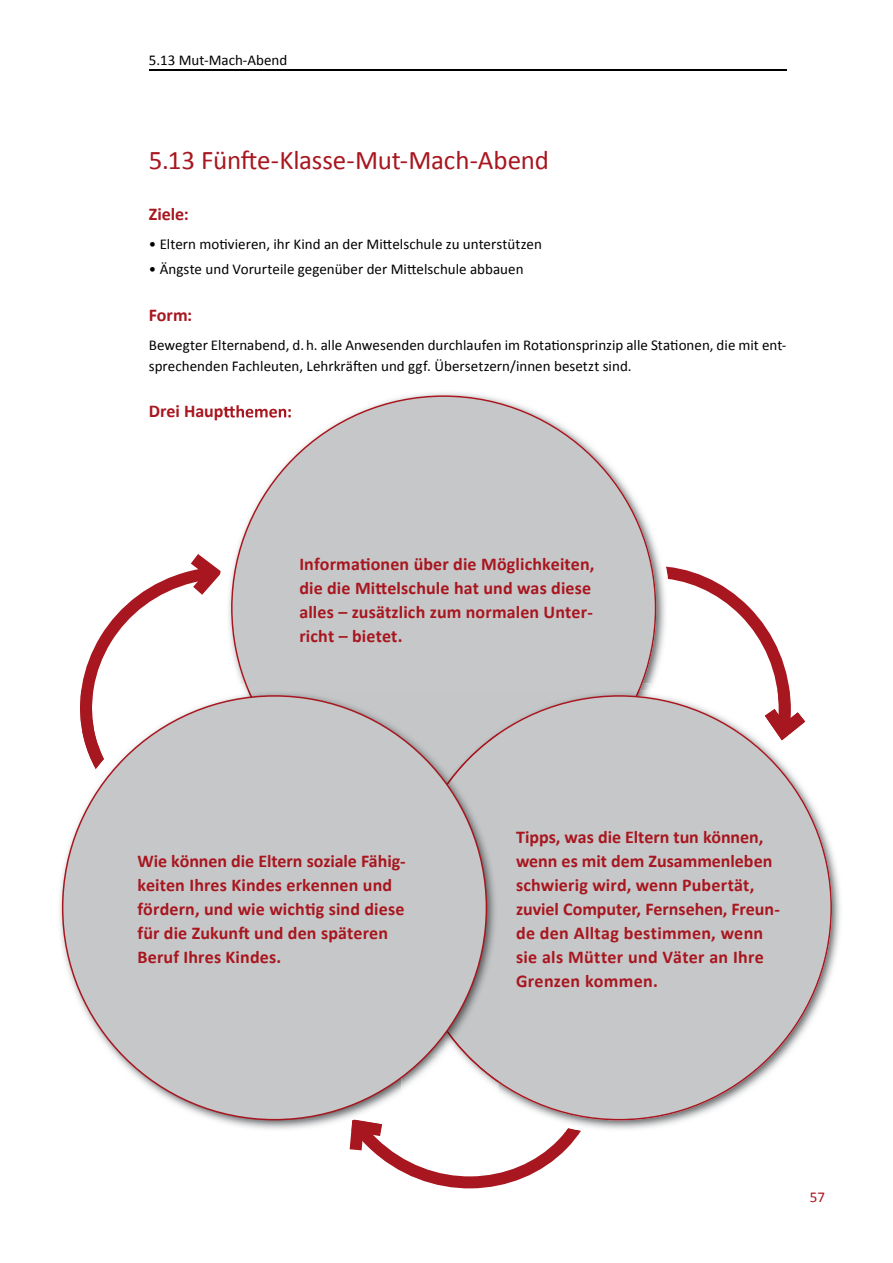
<style>
.page{position:relative;width:893px;height:1263px;background:#fff}
.page>*{position:absolute;margin:0;border:0;box-sizing:border-box;transform-origin:0 0}
.t1{font:27px "Calibri";letter-spacing:-.005em;color:#a8161f}
.t2{font:700 18px/24px "Calibri";letter-spacing:.005em;color:#a8161f}
.t3{font:15px/21px "Calibri";color:#000}
.t4{font:15px "Calibri";color:#a8161f}
</style>
<div class="page">
<hr style="left:149px;top:70px;width:638px;height:1px;background:#000">
<svg style="left:350px;top:1134px;width:229px;height:55px"></svg>
<svg style="left:82px;top:554px;width:136px;height:128px"></svg>
<svg style="left:231px;top:395px;width:425px;height:295px;fill:#c6c7c8"></svg>
<img style="left:560px;top:852px;width:281px;height:279px">
<svg style="left:560px;top:566px;width:230px;height:129px"></svg>
<svg style="left:498px;top:695px;width:334px;height:425px;background:#cbcacb"></svg>
<img style="left:59px;top:881px;width:281px;height:249px">
<img style="left:351px;top:1120px;width:31px;height:11px">
<img style="left:80px;top:690px;width:14px;height:5px">
<img style="left:247px;top:690px;width:155px;height:5px">
<img style="left:490px;top:1082px;width:8px;height:6px">
<img style="left:487px;top:733px;width:11px;height:349px">
<svg style="left:62px;top:695px;width:425px;height:425px;background:#cccacb"></svg>
<p class="t3" style="left:149px;top:49px;width:140px">5.13 Mut-Mach-Abend</p>
<h1 class="t1" style="left:149px;top:143px;width:402px">5.13 Fünfte-Klasse-Mut-Mach-Abend</h1>
<p class="t2" style="left:149px;top:201px;width:41px">ziele:</p>
<p class="t3" style="left:149px;top:233px;width:395px">• Eltern motivieren, ihr Kind an der Mittelschule zu unterstützen</p>
<p class="t3" style="left:149px;top:258px;width:376px">• Ängste und Vorurteile gegenüber der Mittelschule abbauen</p>
<p class="t2" style="left:149px;top:302px;width:45px">form:</p>
<p class="t3" style="left:149px;top:334px;width:639px">Bewegter Elternabend, d. h. alle Anwesenden durchlaufen im Rotationsprinzip alle Stationen, die mit ent&shy;sprechenden Fachleuten, Lehrkräften und ggf. Übersetzern/innen besetzt sind.</p>
<p class="t2" style="left:149px;top:399px;width:145px">Drei hauptthemen:</p>
<p class="t2" style="left:299px;top:551px;width:297px">Informationen über die Möglichkeiten, die die Mittelschule hat und was diese alles – zusätzlich zum normalen unter&shy;richt – bietet.</p>
<p class="t2" style="left:137px;top:848px;width:270px">Wie können die Eltern soziale fähig&shy;keiten ihres Kindes erkennen und fördern, und wie wichtig sind diese für die Zukunft und den späteren<br>Beruf ihres Kindes.</p>
<p class="t2" style="left:516px;top:824px;width:265px">tipps, was die Eltern tun können, wenn es mit dem zusammenleben schwierig wird, wenn Pubertät, zuviel Computer, fernsehen, freun&shy;de den Alltag bestimmen, wenn sie als mütter und Väter an ihre grenzen kommen.</p>
<p class="t4" style="left:810px;top:1188px;width:17px">57</p>
</div>
